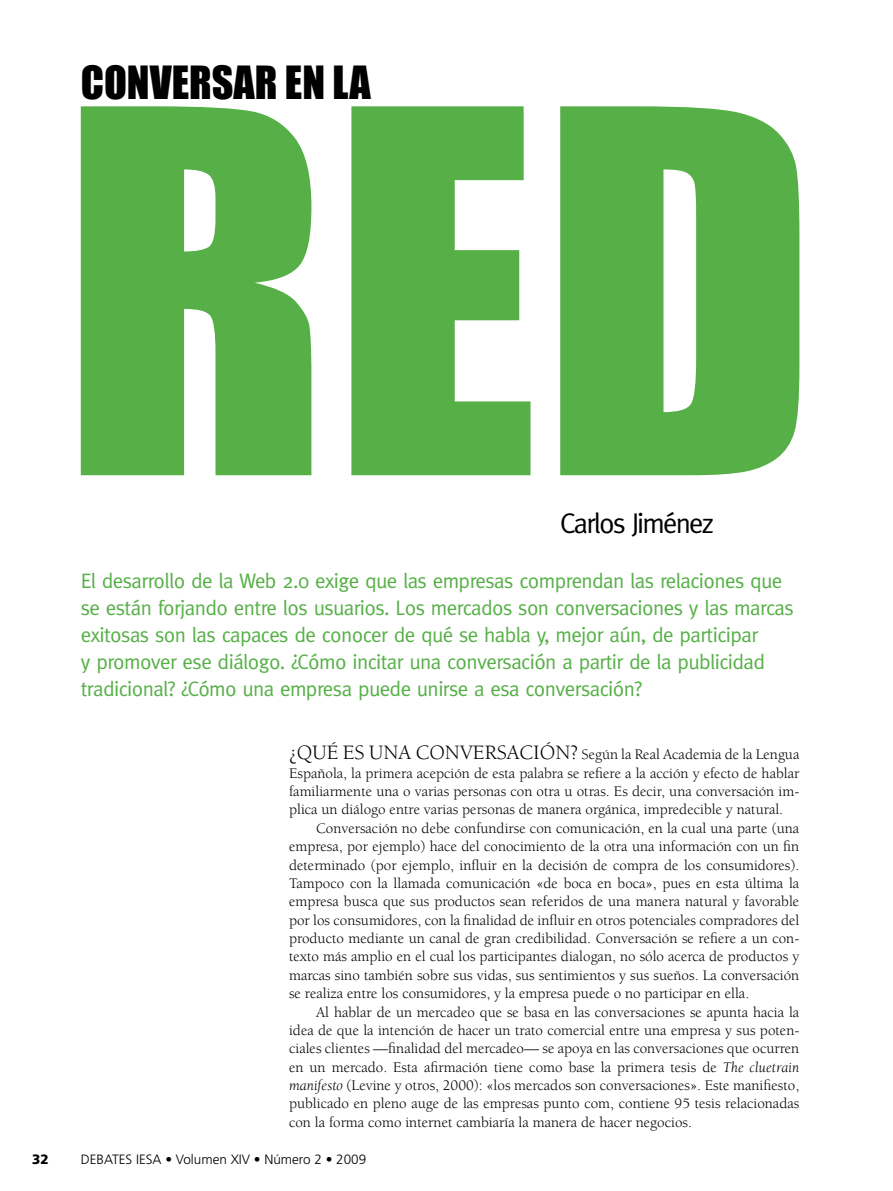
<style>
.page{position:relative;width:893px;height:1191px;background:#fff}
.page>*{position:absolute;margin:0;border:0;box-sizing:border-box;transform-origin:0 0}
.t1{font:42px "Impact";color:#000}
.t2{font:28.5px "Meta";letter-spacing:-.06em;color:#000}
.t3{font:21px/27px "Meta";letter-spacing:-.03em;color:#56b047}
.t4{font:21px "Berkeley";color:#000}
.t5{font:15px/18.3px "Berkeley";color:#000;text-align:justify}
.t6{font:300 13.5px "Frutiger";color:#000}
.t7{font:900 13.5px "Frutiger";color:#000}
.s1{font-size:21px}
.s2{font-style:italic}
</style>
<div class="page">
<svg style="left:81px;top:106px;width:718px;height:369px;fill:#56b047"></svg>
<h1 class="t1" style="left:81px;top:49px;width:292px">CONVERSAR EN LA</h1>
<h2 class="t2" style="left:560px;top:507px;width:155px">Carlos Jiménez</h2>
<p class="t3" style="left:81px;top:567px;width:714px">El desarrollo de la Web 2.0 exige que las empresas comprendan las relaciones que se están forjando entre los usuarios. Los mercados son conversaciones y las marcas exitosas son las capaces de conocer de qué se habla y, mejor aún, de participar<br>y promover ese diálogo. ¿Cómo incitar una conversación a partir de la publicidad tradicional? ¿Cómo una empresa puede unirse a esa conversación?</p>
<p class="t5" style="left:289px;top:746px;width:512px;text-indent:251px"><span class="s1">ón ?</span> Según la Real Academia de la Lengua Española, la primera acepción de esta palabra se refiere a la acción y efecto de hablar familiarmente una o varias personas con otra u otras. Es decir, una conversación im&shy;plica un diálogo entre varias personas de manera orgánica, impredecible y natural.</p>
<p class="t5" style="left:289px;top:819px;width:512px;text-indent:27px">Conversación no debe confundirse con comunicación, en la cual una parte (una empresa, por ejemplo) hace del conocimiento de la otra una información con un fin determinado (por ejemplo, influir en la decisión de compra de los consumidores).<br>Tampoco con la llamada comunicación «de boca en boca», pues en esta última la empresa busca que sus productos sean referidos de una manera natural y favorable por los consumidores, con la finalidad de influir en otros potenciales compradores del producto mediante un canal de gran credibilidad. Conversación se refiere a un con&shy;texto más amplio en el cual los participantes dialogan, no sólo acerca de productos y marcas sino también sobre sus vidas, sus sentimientos y sus sueños. La conversación se realiza entre los consumidores, y la empresa puede o no participar en ella.</p>
<p class="t5" style="left:289px;top:1003px;width:512px;text-indent:27px">Al hablar de un mercadeo que se basa en las conversaciones se apunta hacia la idea de que la intención de hacer un trato comercial entre una empresa y sus poten&shy;ciales clientes —finalidad del mercadeo— se apoya en las conversaciones que ocurren en un mercado. Esta afirmación tiene como base la primera tesis de <span class="s2">The cluetrain manifesto</span> (Levine y otros, 2000): «los mercados son conversaciones». Este manifiesto, publicado en pleno auge de las empresas punto com, contiene 95 tesis relacionadas con la forma como internet cambiaría la manera de hacer negocios.</p>
<h3 class="t4" style="left:289px;top:741px;width:36px">¿Quéesunaconversaci</h3>
<p class="t7" style="left:32px;top:1151px;width:18px">32</p>
<p class="t6" style="left:81px;top:1152px;width:287px">DEBATES IESA • Volumen XIV • Número 2 • 2009</p>
</div>
